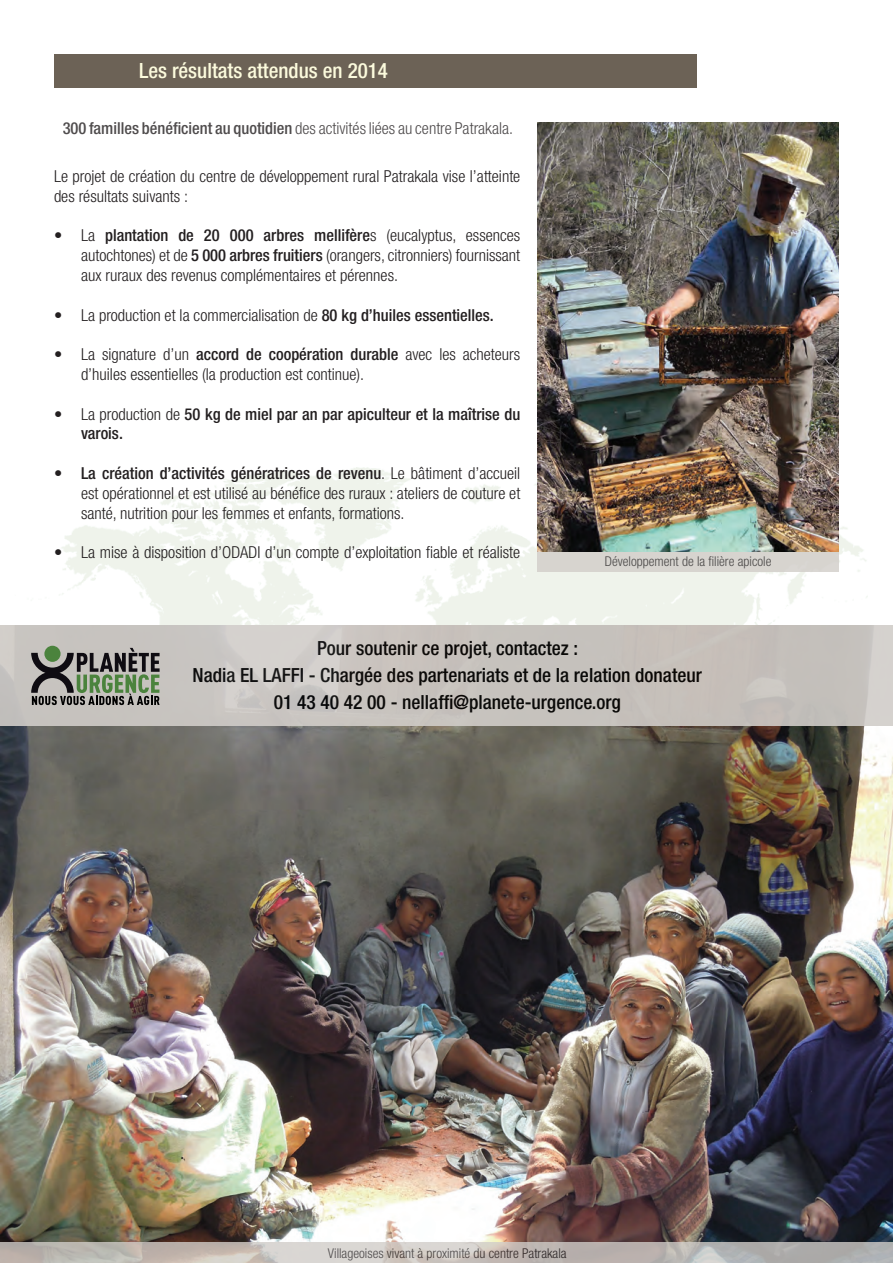
<style>
.page{position:relative;width:893px;height:1263px;background:#fff}
.page>*{position:absolute;margin:0;border:0;box-sizing:border-box;transform-origin:0 0}
.t1{font:500 condensed 21px "Helvetica Neue LT Pro";color:#fcfbdd}
.t2{font:500 condensed 19.5px/27px "Helvetica Neue LT Pro";color:#000;text-align:center}
.t3{font:300 condensed 16.5px/19.8px "Helvetica Neue LT Pro";color:#231f20}
.t4{font:500 condensed 16.5px/19.8px "Helvetica Neue LT Pro";color:#231f20}
.t5{font:300 condensed 13.5px "Helvetica Neue LT Pro";color:#231f20}
.s1{font-weight:500}
.s2{font-weight:300}
</style>
<div class="page">
<img style="left:0;top:726px;width:893px;height:537px">
<img style="left:0;top:315px;width:1px;height:559px">
<div style="left:54px;top:54px;width:642px;height:33px;background:#6c6256"></div>
<img style="left:537px;top:122px;width:302px;height:430px">
<div style="left:537px;top:552px;width:302px;height:19px;background:#d7d4cf"></div>
<svg style="left:1px;top:1242px;width:892px;height:21px;background:#c0bbb7"></svg>
<svg style="left:1px;top:625px;width:892px;height:101px;background:#c7c3be"></svg>
<div style="left:44px;top:646px;width:17px;height:16px;background:#4b833d;border-radius:50%"></div>
<svg style="left:31px;top:648px;width:129px;height:57px;background:#7c8276"></svg>
<p class="t1" style="left:139px;top:58px;width:250px">Les résultats attendus en 2014</p>
<p class="t3" style="left:63px;top:118px;width:452px"><span class="s1">300 familles bénéficient au quotidien</span> des activités liées au centre Patrakala.</p>
<p class="t3" style="left:54px;top:166px;width:468px">Le projet de création du centre de développement rural Patrakala vise l’atteinte des résultats suivants :</p>
<p class="t3" style="left:81px;top:225px;width:441px;text-align:justify;text-indent:-27px">• La <span class="s1">plantation de 20 000 arbres mellifère</span>s (eucalyptus, essences autochtones) et de <span class="s1">5 000 arbres fruitiers</span> (orangers, citronniers) fournissant aux ruraux des revenus complémentaires et pérennes.</p>
<p class="t3" style="left:54px;top:305px;width:441px">• La production et la commercialisation de <span class="s1">80 kg d’huiles essentielles.</span></p>
<p class="t3" style="left:81px;top:344px;width:441px;text-indent:-27px">• La signature d’un <span class="s1">accord de coopération durable</span> avec les acheteurs d’huiles essentielles (la production est continue).</p>
<p class="t4" style="left:81px;top:403px;width:441px;text-indent:-27px"><span class="s2">• La production de</span> 50 kg de miel par an par apiculteur et la maîtrise du varois.</p>
<p class="t3" style="left:81px;top:463px;width:441px;text-align:justify;text-indent:-27px"><span class="s1">• La création d’activités génératrices de revenu</span>. Le bâtiment d’accueil est opérationnel et est utilisé au bénéfice des ruraux : ateliers de couture et santé, nutrition pour les femmes et enfants, formations.</p>
<p class="t3" style="left:54px;top:542px;width:468px">• La mise à disposition d’ODADI d’un compte d’exploitation fiable et réaliste</p>
<p class="t5" style="left:605px;top:554px;width:168px">Développement de la filière apicole</p>
<p class="t2" style="left:193px;top:635px;width:511px">Pour soutenir ce projet, contactez :<br>Nadia EL LAFFI - Chargée des partenariats et de la relation donateur<br>01 43 40 42 00 - nellaffi@planete-urgence.org</p>
<p class="t5" style="left:328px;top:1245px;width:240px">Villageoises vivant à proximité du centre Patrakala</p>
</div>
